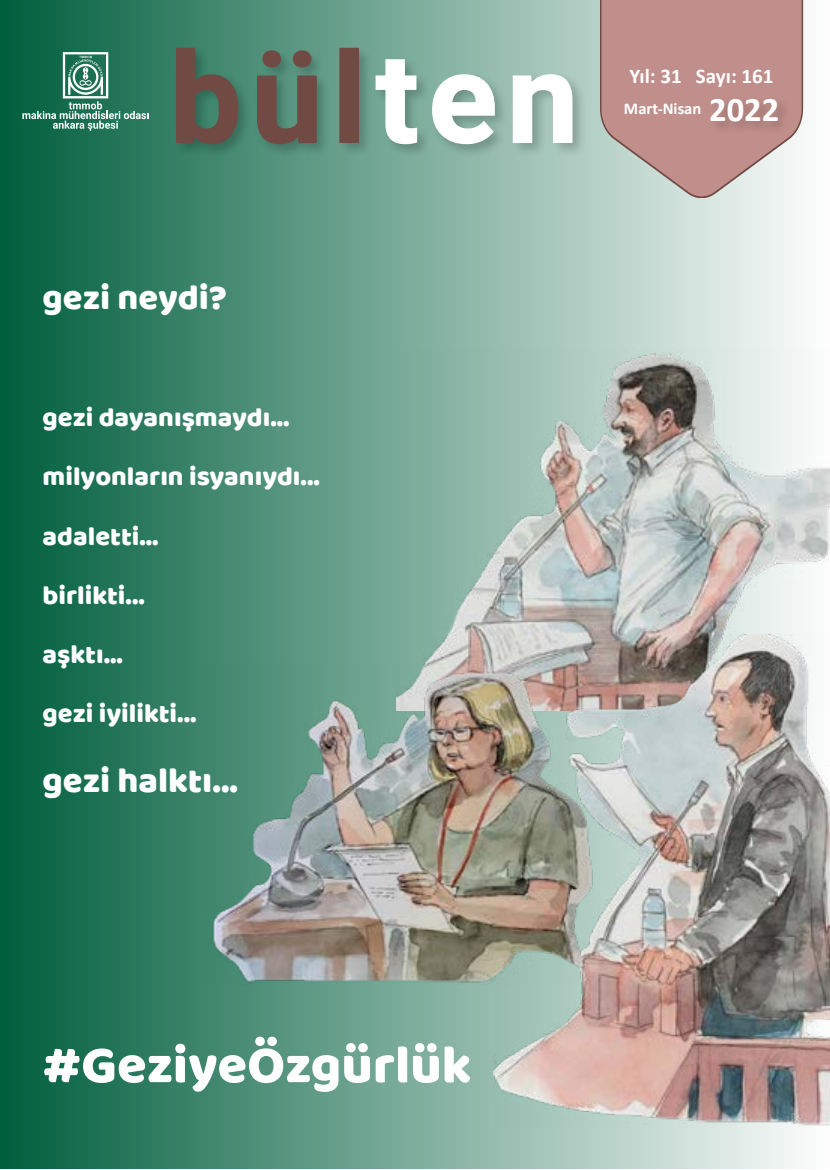
<style>
.page{position:relative;width:830px;height:1170px;background:#fff}
.page>*{position:absolute;margin:0;border:0;box-sizing:border-box;transform-origin:0 0}
.t1{font:700 124.95px "Roboto";letter-spacing:.075em;color:#714a44}
.t2{font:54px "Baloo Thambi";color:#fff}
.t3{font:36px "Baloo Thambi";color:#fff}
.t4{font:27px/59.2px "Baloo Thambi";color:#fff}
.t5{font:700 21px "Calibri";color:#fff}
.t6{font:700 16.5px "Calibri";color:#fff}
.s1{color:#fff}
.s2{font-size:34.5px}
</style>
<div class="page">
<div style="left:1px;top:1px;width:827px;height:1168px;background:linear-gradient(to right,#005e3d,#fcfdfd)"></div>
<div style="left:174px;top:46px;width:413px;height:112px;background:#000;opacity:.2"></div>
<svg style="left:175px;top:47px;width:64px;height:98px;background:#3e735e"></svg>
<svg style="left:256px;top:50px;width:61px;height:95px;background:#527f6d"></svg>
<div style="left:339px;top:48px;width:20px;height:95px;border:2px solid #714a44"></div>
<svg style="left:374px;top:58px;width:43px;height:87px;background:#7ba496"></svg>
<svg style="left:431px;top:73px;width:64px;height:72px;background:#8baca1"></svg>
<svg style="left:511px;top:73px;width:62px;height:71px;background:#a0bab1"></svg>
<svg style="left:22px;top:52px;width:126px;height:79px;background:#3e856d"></svg>
<svg style="left:599px;top:0;width:203px;height:198px;background:#c29c98"></svg>
<div style="left:708px;top:97px;width:83px;height:37px;background:#b68783"></div>
<img style="left:396px;top:348px;width:433px;height:315px">
<img style="left:493px;top:634px;width:336px;height:493px">
<img style="left:208px;top:663px;width:391px;height:321px">
<h1 class="t1" style="left:170px;top:10px;width:410px">bül<span class="s1">ten</span></h1>
<p class="t5" style="left:629px;top:62px;width:145px">Yıl: 31 Sayı: 161</p>
<p class="t6" style="left:623px;top:97px;width:157px">Mart-Nisan <span class="s2">2022</span></p>
<h3 class="t3" style="left:43px;top:271px;width:186px">gezi neydi?</h3>
<p class="t4" style="left:43px;top:389px;width:279px">gezi dayanışmaydı... milyonların isyanıydı... adaletti...<br>birlikti...<br>aşktı...<br>gezi iyilikti...</p>
<h3 class="t3" style="left:43px;top:753px;width:197px">gezi halktı...</h3>
<h2 class="t2" style="left:43px;top:1025px;width:430px">#GeziyeÖzgürlük</h2>
</div>
